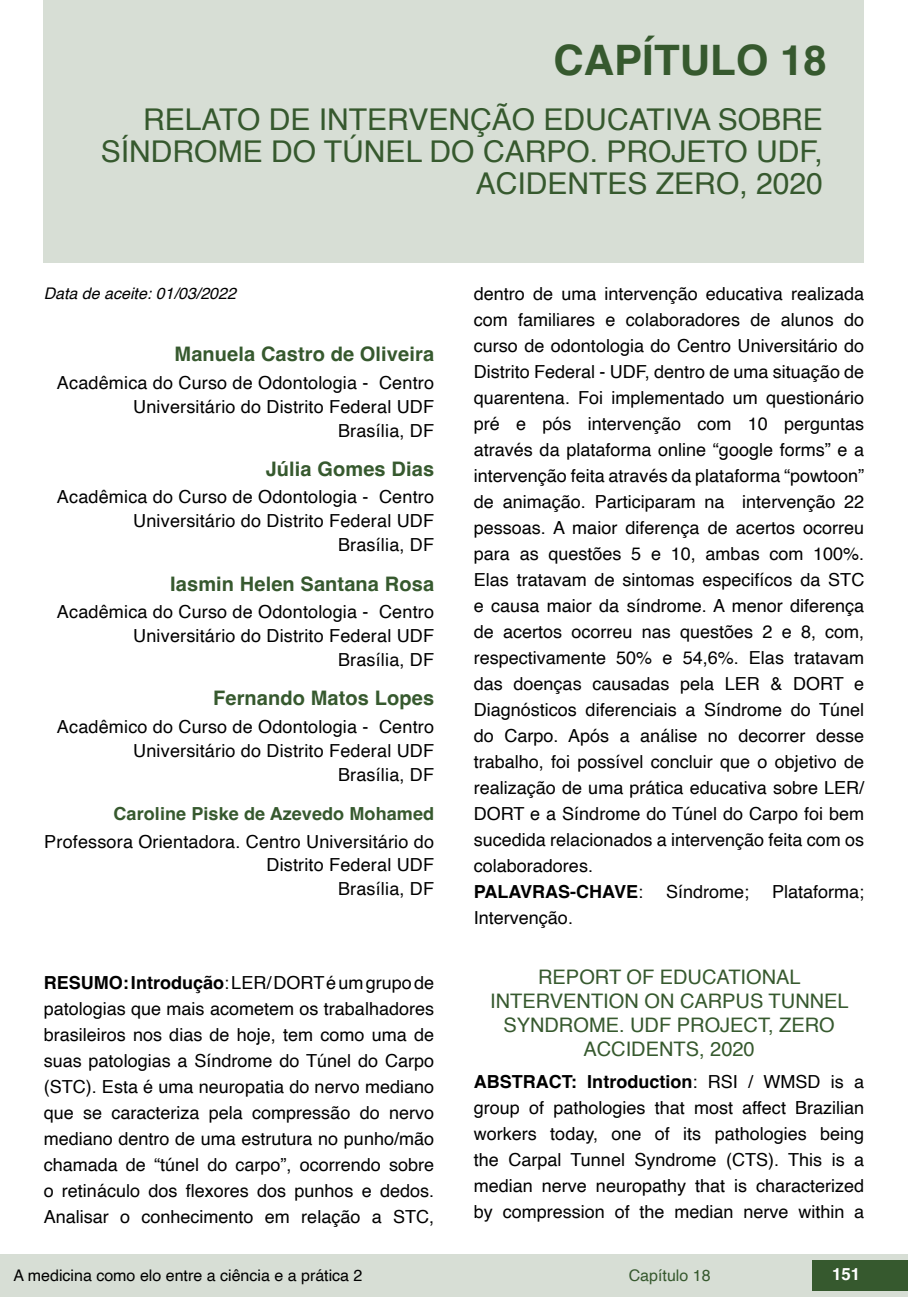
<style>
.page{position:relative;width:908px;height:1304px;background:#fff}
.page>*{position:absolute;margin:0;border:0;box-sizing:border-box;transform-origin:0 0}
.t1{font:700 42px "Helvetica";color:#36592e}
.t2{font:30px/32px "Helvetica";color:#36592e;text-align:right}
.t3{font:20px/24px "Helvetica";color:#36592e;text-align:center}
.t4{font:700 20px "Helvetica";letter-spacing:.005em;color:#36592e}
.t5{font:18px/26px "Helvetica";color:#000;text-align:right}
.t6{font:700 18px "Helvetica";letter-spacing:.005em;color:#36592e}
.t7{font:700 16.8px "Helvetica";color:#fff}
.t8{font:16px "Helvetica";color:#000}
.t9{font:italic 16px "Helvetica";color:#000}
.t10{font:16px "Helvetica";color:#36592e}
.s1{font-weight:700}
</style>
<div class="page">
<div style="left:0;top:1254px;width:906px;height:43px;background:#d7ded5"></div>
<div style="left:812px;top:1261px;width:95px;height:30px;background:#36592e"></div>
<div style="left:44px;top:0;width:819px;height:263px;background:#d7ded5"></div>
<h1 class="t1" style="left:553px;top:35px;width:275px">CAPÍTULO 18</h1>
<h2 class="t2" style="left:101px;top:104px;width:723px">RELATO DE INTERVENÇÃO EDUCATIVA SOBRE<br>SÍNDROME DO TÚNEL DO CARPO. PROJETO UDF,<br>ACIDENTES ZERO, 2020</h2>
<p class="t9" style="left:44px;top:280px;width:194px">Data de aceite: 01/03/2022</p>
<p class="t4" style="left:174px;top:342px;width:261px">Manuela Castro de Oliveira</p>
<p class="t5" style="left:57px;top:371px;width:378px;line-height:24px">Acadêmica do Curso de Odontologia - Centro<br>Universitário do Distrito Federal UDF<br>Brasília, DF</p>
<p class="t4" style="left:265px;top:457px;width:170px">Júlia Gomes Dias</p>
<p class="t5" style="left:57px;top:486px;width:378px;line-height:24px">Acadêmica do Curso de Odontologia - Centro<br>Universitário do Distrito Federal UDF<br>Brasília, DF</p>
<p class="t4" style="left:170px;top:572px;width:265px">Iasmin Helen Santana Rosa</p>
<p class="t5" style="left:57px;top:600px;width:378px;line-height:24px">Acadêmica do Curso de Odontologia - Centro<br>Universitário do Distrito Federal UDF<br>Brasília, DF</p>
<p class="t4" style="left:213px;top:686px;width:222px">Fernando Matos Lopes</p>
<p class="t5" style="left:57px;top:715px;width:378px;line-height:24px">Acadêmico do Curso de Odontologia - Centro<br>Universitário do Distrito Federal UDF<br>Brasília, DF</p>
<p class="t6" style="left:113px;top:803px;width:322px">Caroline Piske de Azevedo Mohamed</p>
<p class="t5" style="left:44px;top:830px;width:391px;line-height:24px">Professora Orientadora. Centro Universitário do<br>Distrito Federal UDF<br>Brasília, DF</p>
<p class="t5" style="left:44px;top:971px;width:392px;text-align:justify"><span class="s1">RESUMO: Introdução</span>: LER/ DORT é um grupo de patologias que mais acometem os trabalhadores brasileiros nos dias de hoje, tem como uma de suas patologias a Síndrome do Túnel do Carpo (STC). Esta é uma neuropatia do nervo mediano que se caracteriza pela compressão do nervo mediano dentro de uma estrutura no punho/mão chamada de “túnel do carpo”, ocorrendo sobre o retináculo dos flexores dos punhos e dedos.<br>Analisar o conhecimento em relação a STC,</p>
<p class="t5" style="left:473px;top:281px;width:392px;text-align:left">dentro de uma intervenção educativa realizada com familiares e colaboradores de alunos do curso de odontologia do Centro Universitário do Distrito Federal - UDF, dentro de uma situação de quarentena. Foi implementado um questionário pré e pós intervenção com 10 perguntas através da plataforma online “google forms” e a intervenção feita através da plataforma “powtoon” de animação. Participaram na intervenção 22 pessoas. A maior diferença de acertos ocorreu para as questões 5 e 10, ambas com 100%.<br>Elas tratavam de sintomas especifícos da STC e causa maior da síndrome. A menor diferença de acertos ocorreu nas questões 2 e 8, com, respectivamente 50% e 54,6%. Elas tratavam das doenças causadas pela LER &amp; DORT e Diagnósticos diferenciais a Síndrome do Túnel do Carpo. Após a análise no decorrer desse trabalho, foi possível concluir que o objetivo de realização de uma prática educativa sobre LER/ DORT e a Síndrome do Túnel do Carpo foi bem sucedida relacionados a intervenção feita com os colaboradores.<br><span class="s1">PALAVRAS-CHAVE</span>:</p>
<p class="t5" style="left:665px;top:879px;width:85px">Síndrome;</p>
<p class="t5" style="left:771px;top:879px;width:94px">Plataforma;</p>
<p class="t5" style="left:473px;top:905px;width:101px">Intervenção.</p>
<p class="t3" style="left:490px;top:966px;width:360px">REPORT OF EDUCATIONAL<br>INTERVENTION ON CARPUS TUNNEL<br>SYNDROME. UDF PROJECT, ZERO<br>ACCIDENTS, 2020</p>
<p class="t5" style="left:473px;top:1069px;width:392px;text-align:justify"><span class="s1">ABSTRACT: Introduction</span>: RSI / WMSD is a group of pathologies that most affect Brazilian workers today, one of its pathologies being the Carpal Tunnel Syndrome (CTS). This is a median nerve neuropathy that is characterized by compression of the median nerve within a</p>
<p class="t8" style="left:14px;top:1263px;width:350px">A medicina como elo entre a ciência e a prática 2</p>
<p class="t10" style="left:628px;top:1263px;width:83px">Capítulo 18</p>
<p class="t7" style="left:831px;top:1264px;width:30px">151</p>
</div>
